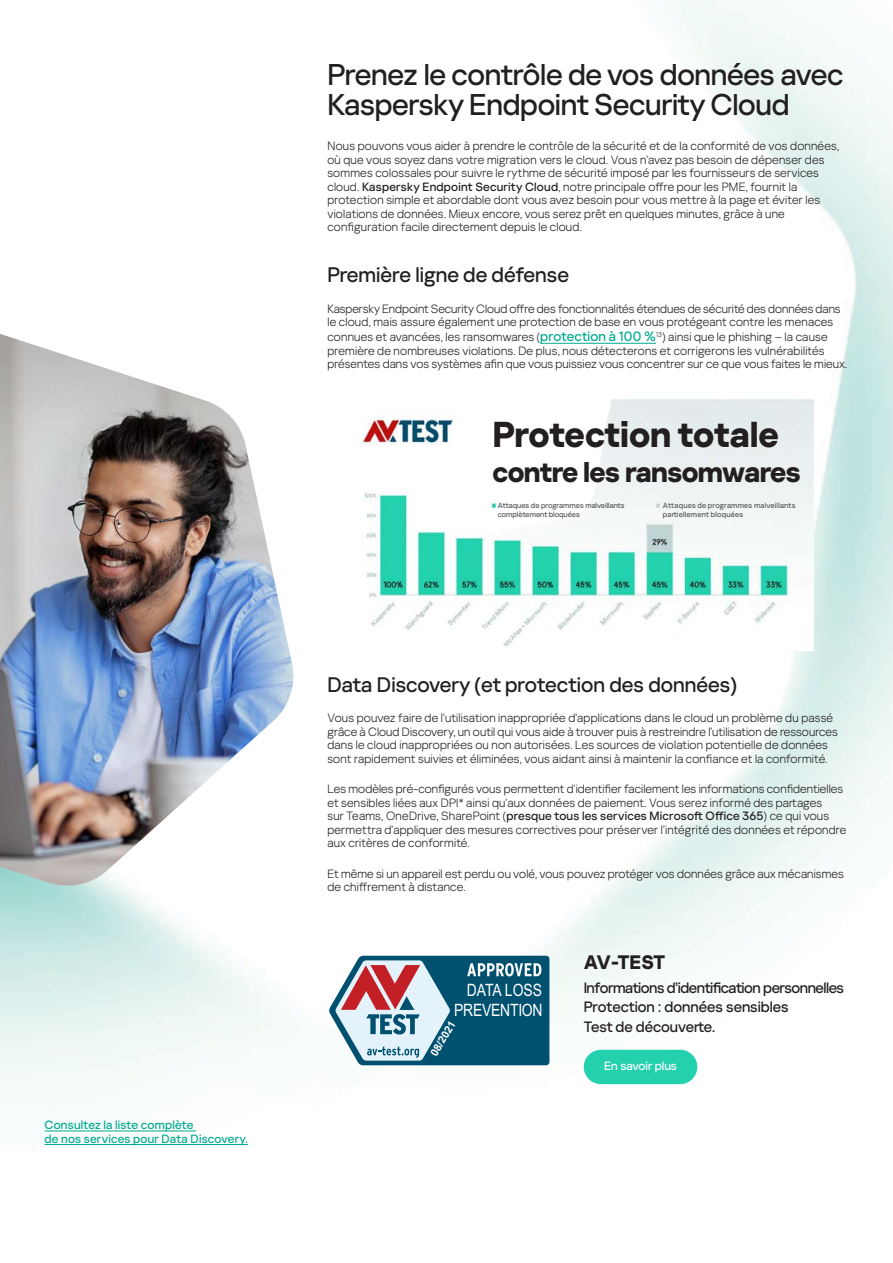
<style>
.page{position:relative;width:893px;height:1263px;background:#fff}
.page>*{position:absolute;margin:0;border:0;box-sizing:border-box;transform-origin:0 0}
.t1{font:700 36px "Kaspersky Sans Display";color:#231f20}
.t2{font:500 30px/30px "Kaspersky Sans Display";letter-spacing:-.01em;color:#231f20}
.t3{font:700 28.5px "Kaspersky Sans Display";letter-spacing:-.02em;color:#231f20}
.t4{font:500 21px "Kaspersky Sans Display";color:#231f20}
.t5{font:700 19.5px "Kaspersky Sans Display";letter-spacing:-.01em;color:#231f20}
.t6{font:16.95px/20.4px "Arial Narrow";letter-spacing:-.015em;color:#fff;text-align:right}
.t7{font:500 15px/19.5px "Kaspersky Sans Display";letter-spacing:-.03em;color:#231f20}
.t8{font:300 12px/13.5px "Kaspersky Sans Display";letter-spacing:.015em;color:#231f20}
.t9{font:500 12px/13.5px "Kaspersky Sans Display";letter-spacing:.015em;color:#00ab90}
.t10{font:500 12px "Kaspersky Sans Display";color:#fff}
.t11{font:700 10.8px "Arial";color:#fff}
.t12{font:500 7.5px/9px "Kaspersky Sans Display";letter-spacing:.025em;color:#505457}
.t13{font:500 7.5px/9px "Kaspersky Sans Display";color:#505457}
.s1{font-weight:500}
.s2{font-weight:500;font-size:13.5px;color:#00ab90}
</style>
<div class="page">
<img style="left:0;top:0;width:893px;height:1145px">
<img style="left:362px;top:399px;width:451px;height:251px">
<hr style="left:45px;top:1131px;width:151px;height:1px;background:#00ab90">
<hr style="left:45px;top:1144px;width:203px;height:1px;background:#00ab90">
<hr style="left:540px;top:343px;width:116px;height:1px;background:#00ab90">
<svg style="left:329px;top:956px;width:220px;height:109px;background:#60869b"></svg>
<div style="left:584px;top:1050px;width:113px;height:34px;background:#23d1ae;border-radius:17px"></div>
<img style="left:0;top:334px;width:297px;height:551px">
<p class="t9" style="left:45px;top:1118px;width:205px">Consultez la liste complète<br>de nos services pour Data Discovery.</p>
<h2 class="t2" style="left:327px;top:60px;width:517px">Prenez le contrôle de vos données avec<br>Kaspersky Endpoint Security Cloud</h2>
<p class="t8" style="left:327px;top:139px;width:513px">Nous pouvons vous aider à prendre le contrôle de la sécurité et de la conformité de vos données, où que vous soyez dans votre migration vers le cloud. Vous n'avez pas besoin de dépenser des sommes colossales pour suivre le rythme de sécurité imposé par les fournisseurs de services cloud. <span class="s1">Kaspersky Endpoint Security Cloud</span>, notre principale offre pour les PME, fournit la protection simple et abordable dont vous avez besoin pour vous mettre à la page et éviter les violations de données. Mieux encore, vous serez prêt en quelques minutes, grâce à une configuration facile directement depuis le cloud.</p>
<h3 class="t4" style="left:327px;top:262px;width:243px">Première ligne de défense</h3>
<p class="t8" style="left:327px;top:302px;width:515px">Kaspersky Endpoint Security Cloud offre des fonctionnalités étendues de sécurité des données dans le cloud, mais assure également une protection de base en vous protégeant contre les menaces</p>
<p class="t8" style="left:327px;top:330px;width:521px">connues et avancées, les ransomwares (<span class="s2">protection à 100 %</span><sup>13</sup>) ainsi que le phishing – la cause première de nombreuses violations. De plus, nous détecterons et corrigerons les vulnérabilités présentes dans vos systèmes afin que vous puissiez vous concentrer sur ce que vous faites le mieux.</p>
<h1 class="t1" style="left:493px;top:412px;width:288px">Protection totale</h1>
<h3 class="t3" style="left:493px;top:454px;width:310px">contre les ransomwares</h3>
<p class="t13" style="left:498px;top:501px;width:128px">Attaques de programmes malveillants complètement bloquées</p>
<p class="t12" style="left:663px;top:501px;width:134px">Attaques de programmes malveillants partiellement bloquées</p>
<h3 class="t4" style="left:327px;top:672px;width:411px">Data Discovery (et protection des données)</h3>
<p class="t8" style="left:327px;top:711px;width:512px">Vous pouvez faire de l'utilisation inappropriée d'applications dans le cloud un problème du passé grâce à Cloud Discovery, un outil qui vous aide à trouver puis à restreindre l'utilisation de ressources dans le cloud inappropriées ou non autorisées. Les sources de violation potentielle de données sont rapidement suivies et éliminées, vous aidant ainsi à maintenir la confiance et la conformité.</p>
<p class="t8" style="left:327px;top:782px;width:520px">Les modèles pré-configurés vous permettent d'identifier facilement les informations confidentielles et sensibles liées aux DPI* ainsi qu'aux données de paiement. Vous serez informé des partages<br>sur Teams, OneDrive, SharePoint (<span class="s1">presque tous les services Microsoft Office 365</span>) ce qui vous permettra d'appliquer des mesures correctives pour préserver l'intégrité des données et répondre aux critères de conformité.</p>
<p class="t8" style="left:327px;top:867px;width:518px">Et même si un appareil est perdu ou volé, vous pouvez protéger vos données grâce aux mécanismes de chiffrement à distance.</p>
<h3 class="t6" style="left:454px;top:979px;width:90px">DATA LOSS<br>PREVENTION</h3>
<p class="t11" style="left:427px;top:1051px;width:40px;rotate:-59deg">08/2021</p>
<h3 class="t5" style="left:584px;top:950px;width:83px">AV-TEST</h3>
<p class="t7" style="left:584px;top:978px;width:262px">Informations d’identification personnelles<br>Protection : données sensibles<br>Test de découverte.</p>
<p class="t10" style="left:604px;top:1058px;width:74px">En savoir plus</p>
</div>
